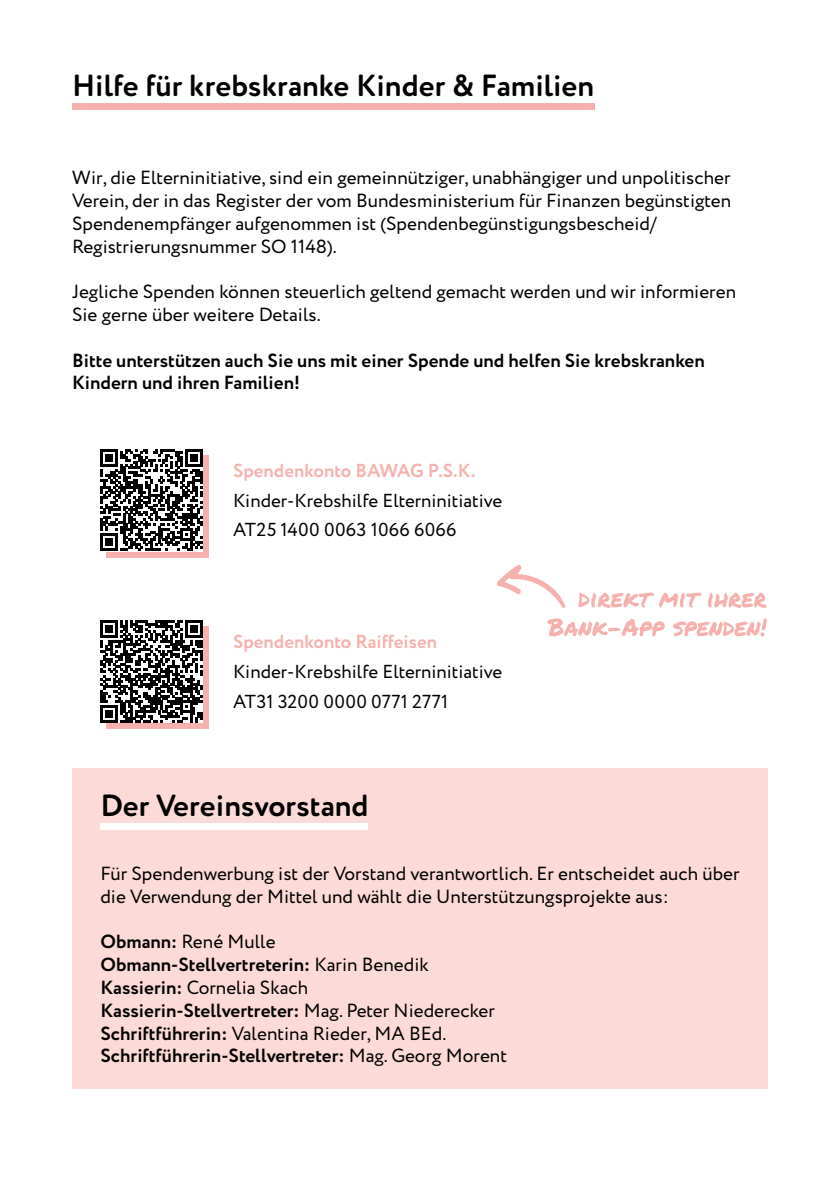
<style>
.page{position:relative;width:840px;height:1191px;background:#fff}
.page>*{position:absolute;margin:0;border:0;box-sizing:border-box;transform-origin:0 0}
.t1{font:700 30.6px "Circe Rounded";color:#000}
.t2{font:19px/22.8px "Circe";color:#000}
.t3{font:700 19px/22.8px "Circe";color:#000}
.t4{font:18.8px/29.6px "Circe";color:#000}
.t5{font:700 18.8px "Circe";color:#f6b1ae}
.s1{font-weight:400}
</style>
<div class="page">
<div style="left:72px;top:768px;width:695px;height:321px;background:#fbdad7"></div>
<div style="left:72px;top:103px;width:522px;height:7px;background:#f6b1ae"></div>
<div style="left:100px;top:823px;width:267px;height:7px;background:#fff"></div>
<svg style="left:106px;top:626px;width:102px;height:102px"></svg>
<svg style="left:106px;top:455px;width:102px;height:102px"></svg>
<svg style="left:100px;top:449px;width:102px;height:102px"></svg>
<svg style="left:100px;top:620px;width:102px;height:102px"></svg>
<svg style="left:497px;top:565px;width:68px;height:43px"></svg>
<svg style="left:547px;top:618px;width:219px;height:18px"></svg>
<svg style="left:578px;top:592px;width:188px;height:16px"></svg>
<h1 class="t1" style="left:72px;top:67px;width:523px">Hilfe für krebskranke Kinder &amp; Familien</h1>
<p class="t2" style="left:72px;top:167px;width:660px">Wir, die Elterninitiative, sind ein gemeinnütziger, unabhängiger und unpolitischer Verein, der in das Register der vom Bundesministerium für Finanzen begünstigten Spendenempfänger aufgenommen ist (Spendenbegünstigungsbescheid/ Registrierungsnummer SO 1148).</p>
<p class="t2" style="left:72px;top:281px;width:665px">Jegliche Spenden können steuerlich geltend gemacht werden und wir informieren<br>Sie gerne über weitere Details.</p>
<p class="t3" style="left:72px;top:349px;width:634px">Bitte unterstützen auch Sie uns mit einer Spende und helfen Sie krebskranken<br>Kindern und ihren Familien!</p>
<p class="t5" style="left:233px;top:458px;width:244px">Spendenkonto BAWAG P.S.K.</p>
<p class="t4" style="left:233px;top:486px;width:271px">Kinder-Krebshilfe Elterninitiative<br>AT25 1400 0063 1066 6066</p>
<p class="t5" style="left:233px;top:629px;width:205px">Spendenkonto Raiffeisen</p>
<p class="t4" style="left:233px;top:657px;width:271px">Kinder-Krebshilfe Elterninitiative<br>AT31 3200 0000 0771 2771</p>
<h1 class="t1" style="left:100px;top:787px;width:269px">Der Vereinsvorstand</h1>
<p class="t2" style="left:100px;top:862px;width:640px">Für Spendenwerbung ist der Vorstand verantwortlich. Er entscheidet auch über die Verwendung der Mittel und wählt die Unterstützungsprojekte aus:</p>
<p class="t3" style="left:100px;top:931px;width:408px">Obmann: <span class="s1">René Mulle<br></span>Obmann-Stellvertreterin: <span class="s1">Karin Benedik </span>Kassierin: <span class="s1">Cornelia Skach </span>Kassierin-Stellvertreter: <span class="s1">Mag. Peter Niederecker </span>Schriftführerin: <span class="s1">Valentina Rieder, MA BEd.<br></span>Schriftführerin-Stellvertreter: <span class="s1">Mag. Georg Morent</span></p>
</div>
